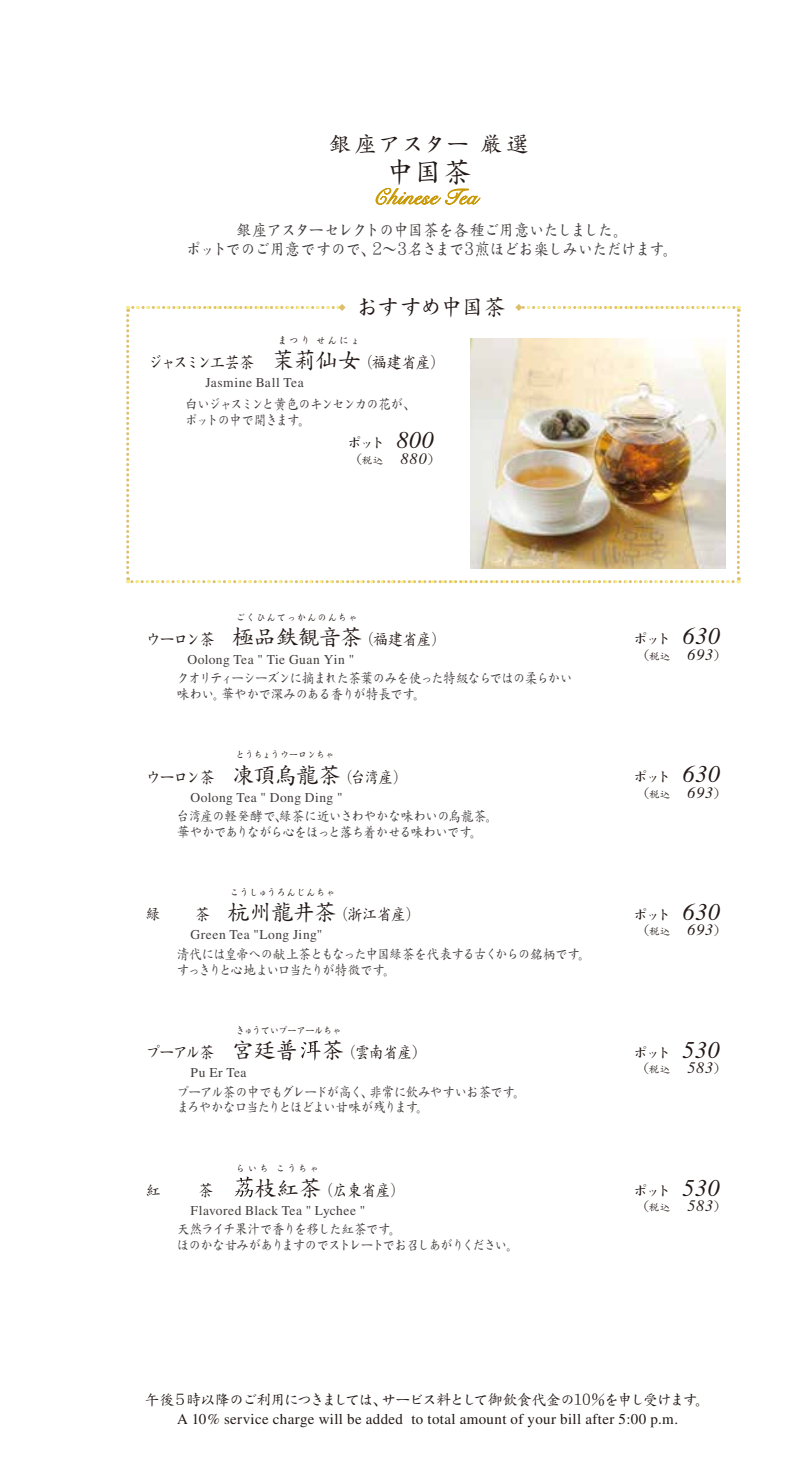
<style>
.page{position:relative;width:794px;height:1474px;background:#fff}
.page>*{position:absolute;margin:0;border:0;box-sizing:border-box;transform-origin:0 0}
.t1{font:28.35px "DF Kai Sho Md WINP RKSJ H";color:#221815}
.t2{font:22.75px "DF Kai Sho Md WINP RKSJ H";letter-spacing:.035em;color:#221815}
.t3{font:22.75px "DF Kai Sho Md WINP RKSJ H";letter-spacing:-.05em;color:#221815}
.t4{font:22.4px "Roundhand BT";letter-spacing:.02em;color:#c99a06}
.t5{font:16.8px/18.7px "DF Kai Sho Md WINP RKSJ H";letter-spacing:-.04em;color:#413d3c;text-align:center;scale:.9 1}
.t6{font:16.45px "DF Kai Sho Md WINP RKSJ H";letter-spacing:-.065em;color:#221815;scale:.9 1}
.t7{font:16.45px "DF Kai Sho Md WINP RKSJ H";letter-spacing:-.085em;color:#221815;scale:.9 1}
.t8{font:italic 15.92px "Times";letter-spacing:.05em;color:#231815}
.t9{font:15.05px "Times";letter-spacing:.025em;color:#221815}
.t10{font:15.05px "DF Kai Sho Md WINP RKSJ H";letter-spacing:-.1em;color:#221815}
.t11{font:14.88px "DF Kai Sho Md WINP RKSJ H";letter-spacing:-.22em;color:#221815}
.t12{font:14px/15.8px "DF Kai Sho Md WINP RKSJ H";letter-spacing:-.07em;color:#413d3c;scale:.9 1}
.t13{font:14px/15.8px "DF Kai Sho Md WINP RKSJ H";letter-spacing:-.09em;color:#413d3c;scale:.9 1}
.t14{font:13.47px "Times";letter-spacing:.03em;color:#413d3c}
.t15{font:10.5px "DF Kai Sho Md WINP RKSJ H";letter-spacing:.205em;color:#221815;scale:.9 1}
.t16{font:10.15px "DF Kai Sho Md WINP RKSJ H";letter-spacing:.07em;color:#221815;scale:.9 1}
.t17{font:10.15px "DF Kai Sho Md WINP RKSJ H";letter-spacing:.11em;color:#221815;scale:.9 1}
.t18{font:10.15px "DF Kai Sho Md WINP RKSJ H";letter-spacing:-.03em;color:#221815;scale:.9 1}
.t19{font:9.97px "DF Kai Sho Md WINP RKSJ H";letter-spacing:.01em;color:#221815;scale:.9 1}
.s1{font-size:22.57px}
.s2{font-family:"Times";font-style:italic;font-size:23.97px}
.s3{font-family:"DF Kai Sho Md WINP RKSJ H";font-style:normal;font-size:13.3px}
.s4{font-family:"DF Kai Sho Md WINP RKSJ H";font-style:normal;font-size:10.33px}
</style>
<div class="page">
<svg style="left:301px;top:1040px;width:19px;height:20px"></svg>
<svg style="left:234px;top:1176px;width:19px;height:21px"></svg>
<svg style="left:126px;top:304px;width:614px;height:279px"></svg>
<svg style="left:376px;top:188px;width:104px;height:17px"></svg>
<img style="left:471px;top:339px;width:254px;height:230px">
<h2 class="t2" style="left:328px;top:132px;width:202px">銀座アスター厳選</h2>
<h1 class="t1" style="left:386px;top:158px;width:87px">中国茶</h1>
<h3 class="t4" style="left:378px;top:182px;width:106px">Chinese Tea</h3>
<p class="t5" style="left:186px;top:220px;width:548px">銀座アスターセレクトの中国茶を各種ご用意いたしました。<br>ポットでのご用意ですので、2～3名さまで3煎ほどお楽しみいただけます。</p>
<h2 class="t3" style="left:356px;top:295px;width:150px">おすすめ中国茶</h2>
<p class="t15" style="left:278px;top:335px;width:93px">まつり せんにょ</p>
<p class="t7" style="left:149px;top:353px;width:319px">ジャスミン工芸茶 <span class="s1">茉莉仙女</span> (福建省産)</p>
<p class="t14" style="left:205px;top:375px;width:100px">Jasmine Ball Tea</p>
<p class="t13" style="left:185px;top:396px;width:258px">白いジャスミンと黄色のキンセンカの花が、ポットの中で開きます。　</p>
<p class="t11" style="left:347px;top:435px;width:88px">ポット <span class="s2">800</span></p>
<p class="t8" style="left:349px;top:449px;width:94px"><span class="s3">（</span><span class="s4">税込</span> 880<span class="s3">）</span></p>
<p class="t17" style="left:236px;top:612px;width:136px">ごくひんてっかんのんちゃ</p>
<p class="t6" style="left:146px;top:630px;width:324px">ウーロン茶 <span class="s1">極品鉄観音茶</span> (福建省産)</p>
<p class="t14" style="left:187px;top:651px;width:168px">Oolong Tea " Tie Guan Yin "</p>
<p class="t12" style="left:177px;top:670px;width:441px">クオリティーシーズンに摘まれた茶葉のみを使った特級ならではの柔らかい味わい。華やかで深みのある香りが特長です。</p>
<p class="t19" style="left:236px;top:749px;width:110px">とうちょうウーロンちゃ</p>
<p class="t6" style="left:146px;top:768px;width:281px">ウーロン茶 <span class="s1">凍頂烏龍茶</span> (台湾産)</p>
<p class="t14" style="left:190px;top:789px;width:153px">Oolong Tea " Dong Ding "</p>
<p class="t12" style="left:177px;top:808px;width:349px">台湾産の軽発酵で､緑茶に近いさわやかな味わいの烏龍茶｡華やかでありながら心をほっと落ち着かせる味わいです。</p>
<p class="t16" style="left:230px;top:887px;width:118px">こうしゅうろんじんちゃ</p>
<p class="t6" style="left:146px;top:906px;width:18px">緑</p>
<p class="t6" style="left:195px;top:906px;width:241px">茶 <span class="s1">杭州龍井茶</span> (浙江省産)</p>
<p class="t14" style="left:190px;top:927px;width:133px">Green Tea "Long Jing"</p>
<p class="t12" style="left:177px;top:945px;width:462px">清代には皇帝への献上茶ともなった中国緑茶を代表する古くからの銘柄です。すっきりと心地よい口当たりが特徴です。</p>
<p class="t18" style="left:236px;top:1025px;width:119px">きゅうていプーアールちゃ</p>
<p class="t7" style="left:146px;top:1044px;width:303px">プーアル茶 <span class="s1">宮廷普 茶</span> (雲南省産)</p>
<p class="t14" style="left:190px;top:1065px;width:58px">Pu Er Tea</p>
<p class="t12" style="left:177px;top:1083px;width:389px">プーアル茶の中でもグレードが高く、非常に飲みやすいお茶です。まろやかな口当たりとほどよい甘味が残ります。</p>
<p class="t16" style="left:236px;top:1162px;width:94px">らいち こうちゃ</p>
<p class="t6" style="left:146px;top:1181px;width:278px">紅　　 茶 <span class="s1">　枝紅茶</span> (広東省産)</p>
<p class="t14" style="left:190px;top:1202px;width:176px">Flavored Black Tea " Lychee "</p>
<p class="t12" style="left:177px;top:1221px;width:382px">天然ライチ果汁で香りを移した紅茶です。<br>ほのかな甘みがありますのでストレートでお召しあがりください。</p>
<p class="t11" style="left:633px;top:631px;width:88px">ポット <span class="s2">630</span></p>
<p class="t8" style="left:636px;top:645px;width:93px"><span class="s3">（</span><span class="s4">税込</span> 693<span class="s3">）</span></p>
<p class="t11" style="left:633px;top:769px;width:88px">ポット <span class="s2">630</span></p>
<p class="t8" style="left:636px;top:783px;width:93px"><span class="s3">（</span><span class="s4">税込</span> 693<span class="s3">）</span></p>
<p class="t11" style="left:633px;top:907px;width:88px">ポット <span class="s2">630</span></p>
<p class="t8" style="left:636px;top:921px;width:93px"><span class="s3">（</span><span class="s4">税込</span> 693<span class="s3">）</span></p>
<p class="t11" style="left:633px;top:1045px;width:88px">ポット <span class="s2">530</span></p>
<p class="t8" style="left:636px;top:1059px;width:93px"><span class="s3">（</span><span class="s4">税込</span> 583<span class="s3">）</span></p>
<p class="t11" style="left:633px;top:1182px;width:88px">ポット <span class="s2">530</span></p>
<p class="t8" style="left:636px;top:1196px;width:93px"><span class="s3">（</span><span class="s4">税込</span> 583<span class="s3">）</span></p>
<p class="t10" style="left:145px;top:1391px;width:567px">午後５時以降のご利用につきましては、サービス料として御飲食代金の10％を申し受けます。</p>
<p class="t9" style="left:177px;top:1410px;width:502px">A 10% service charge will be added to total amount of your bill after 5:00 p.m.</p>
</div>
